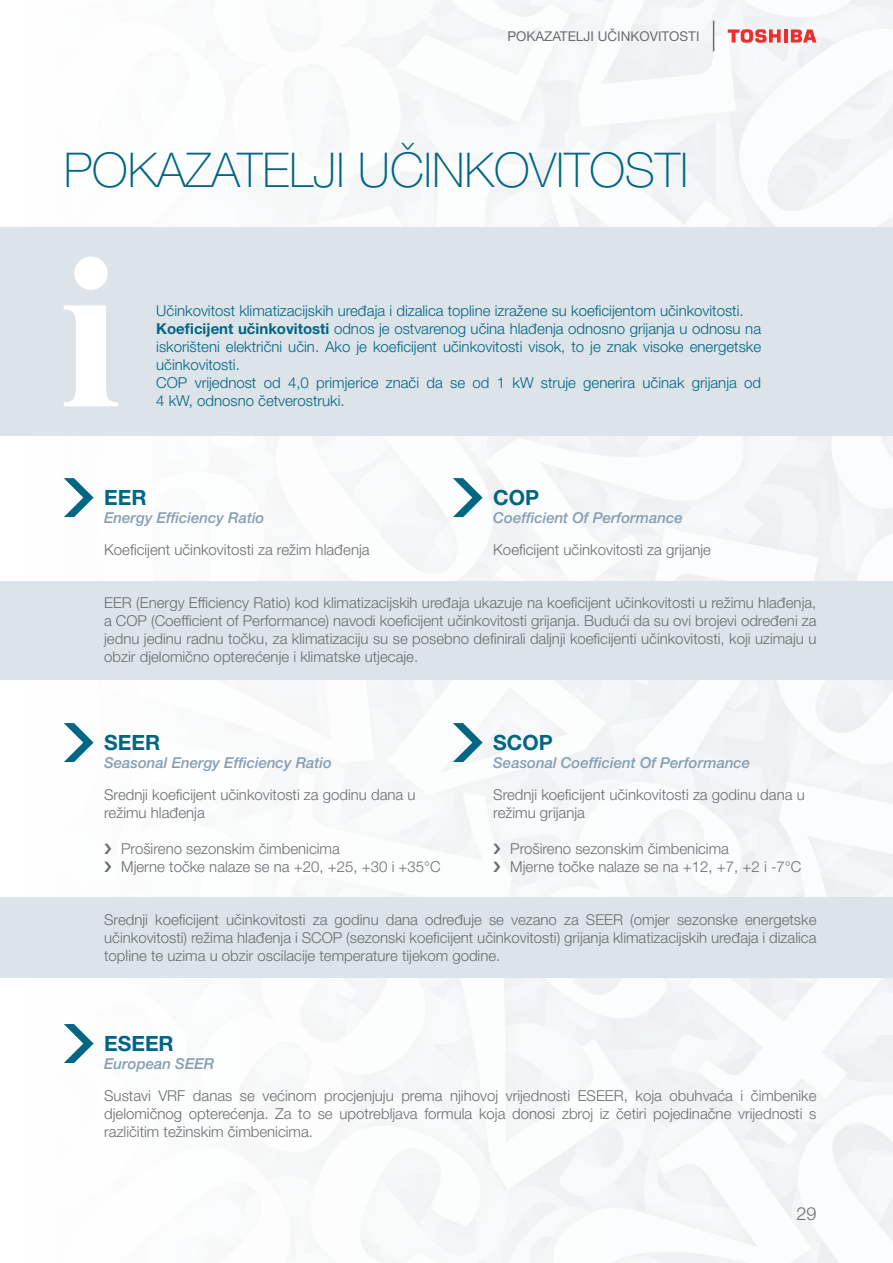
<style>
.page{position:relative;width:893px;height:1263px;background:#fff}
.page>*{position:absolute;margin:0;border:0;box-sizing:border-box;transform-origin:0 0}
.t1{font:100 48px "Helvetica Neue LT Pro";color:#016584}
.t2{font:700 21px "Helvetica Neue LT Pro";color:#016584}
.t3{font:300 18px "Helvetica Neue LT Pro";color:#6c6d70}
.t4{font:300 15px/18px "Helvetica Neue LT Pro";color:#6c6d70}
.t5{font:300 15px/18px "Helvetica Neue LT Pro";color:#016584}
.t6{font:italic 500 15px "Helvetica Neue LT Pro";color:#859eb3}
.t7{font:13.5px "Helvetica Neue LT Pro";color:#6c6d70}
.s1{font-weight:700}
</style>
<div class="page">
<hr style="left:784px;top:29px;width:4px;height:14px;background:#ee2e2c">
<svg style="left:791px;top:29px;width:25px;height:14px"></svg>
<svg style="left:728px;top:29px;width:53px;height:14px"></svg>
<div style="left:0;top:227px;width:893px;height:209px;background:#dce3e9"></div>
<div style="left:0;top:897px;width:893px;height:81px;background:#dce3e9"></div>
<div style="left:0;top:581px;width:893px;height:98px;background:#dce3e9"></div>
<svg style="left:64px;top:478px;width:30px;height:39px"></svg>
<svg style="left:453px;top:478px;width:30px;height:39px"></svg>
<svg style="left:64px;top:723px;width:30px;height:39px"></svg>
<svg style="left:453px;top:723px;width:30px;height:39px"></svg>
<svg style="left:64px;top:1024px;width:30px;height:39px"></svg>
<svg style="left:64px;top:305px;width:54px;height:101px"></svg>
<svg style="left:74px;top:256px;width:34px;height:34px"></svg>
<hr style="left:713px;top:21px;width:1px;height:30px;background:#6c6d70">
<svg style="left:494px;top:844px;width:6px;height:10px"></svg>
<p class="t7" style="left:507px;top:28px;width:194px">POKAZATELJI UČINKOVITOSTI</p>
<h1 class="t1" style="left:64px;top:143px;width:626px">POKAZATELJI UČINKOVITOSTI</h1>
<p class="t5" style="left:156px;top:302px;width:606px">Učinkovitost klimatizacijskih uređaja i dizalica topline izražene su koeficijentom učinkovitosti.<br><span class="s1">Koeficijent učinkovitosti</span> odnos je ostvarenog učina hlađenja odnosno grijanja u odnosu na iskorišteni električni učin. Ako je koeficijent učinkovitosti visok, to je znak visoke energetske učinkovitosti.<br>COP vrijednost od 4,0 primjerice znači da se od 1 kW struje generira učinak grijanja od 4 kW, odnosno četverostruki.</p>
<h2 class="t2" style="left:104px;top:485px;width:44px">EER</h2>
<h2 class="t2" style="left:493px;top:485px;width:47px">COP</h2>
<p class="t6" style="left:104px;top:509px;width:162px">Energy Efficiency Ratio</p>
<p class="t4" style="left:104px;top:541px;width:267px">Koeficijent učinkovitosti za režim hlađenja</p>
<p class="t6" style="left:493px;top:509px;width:191px">Coefficient Of Performance</p>
<p class="t4" style="left:493px;top:541px;width:219px">Koeficijent učinkovitosti za grijanje</p>
<p class="t4" style="left:104px;top:594px;width:714px;text-align:justify">EER (Energy Efficiency Ratio) kod klimatizacijskih uređaja ukazuje na koeficijent učinkovitosti u režimu hlađenja, a COP (Coefficient of Performance) navodi koeficijent učinkovitosti grijanja. Budući da su ovi brojevi određeni za jednu jedinu radnu točku, za klimatizaciju su se posebno definirali daljnji koeficijenti učinkovitosti, koji uzimaju u obzir djelomično opterećenje i klimatske utjecaje.</p>
<h2 class="t2" style="left:104px;top:729px;width:58px">SEER</h2>
<h2 class="t2" style="left:493px;top:729px;width:61px">SCOP</h2>
<p class="t6" style="left:104px;top:754px;width:229px">Seasonal Energy Efficiency Ratio</p>
<p class="t4" style="left:104px;top:785px;width:313px">Srednji koeficijent učinkovitosti za godinu dana u režimu hlađenja</p>
<p class="t4" style="left:121px;top:839px;width:321px">Prošireno sezonskim čimbenicima<br>Mjerne točke nalaze se na +20, +25, +30 i +35°C</p>
<p class="t6" style="left:493px;top:754px;width:259px">Seasonal Coefficient Of Performance</p>
<p class="t4" style="left:493px;top:785px;width:313px">Srednji koeficijent učinkovitosti za godinu dana u režimu grijanja</p>
<p class="t4" style="left:510px;top:839px;width:293px">Prošireno sezonskim čimbenicima<br>Mjerne točke nalaze se na +12, +7, +2 i -7°C</p>
<p class="t4" style="left:104px;top:910px;width:714px;text-align:justify">Srednji koeficijent učinkovitosti za godinu dana određuje se vezano za SEER (omjer sezonske energetske učinkovitosti) režima hlađenja i SCOP (sezonski koeficijent učinkovitosti) grijanja klimatizacijskih uređaja i dizalica topline te uzima u obzir oscilacije temperature tijekom godine.</p>
<h2 class="t2" style="left:104px;top:1030px;width:71px">ESEER</h2>
<p class="t6" style="left:104px;top:1055px;width:112px">European SEER</p>
<p class="t4" style="left:104px;top:1086px;width:714px;text-align:justify">Sustavi VRF danas se većinom procjenjuju prema njihovoj vrijednosti ESEER, koja obuhvaća i čimbenike djelomičnog opterećenja. Za to se upotrebljava formula koja donosi zbroj iz četiri pojedinačne vrijednosti s različitim težinskim čimbenicima.</p>
<p class="t3" style="left:796px;top:1202px;width:22px">29</p>
</div>
